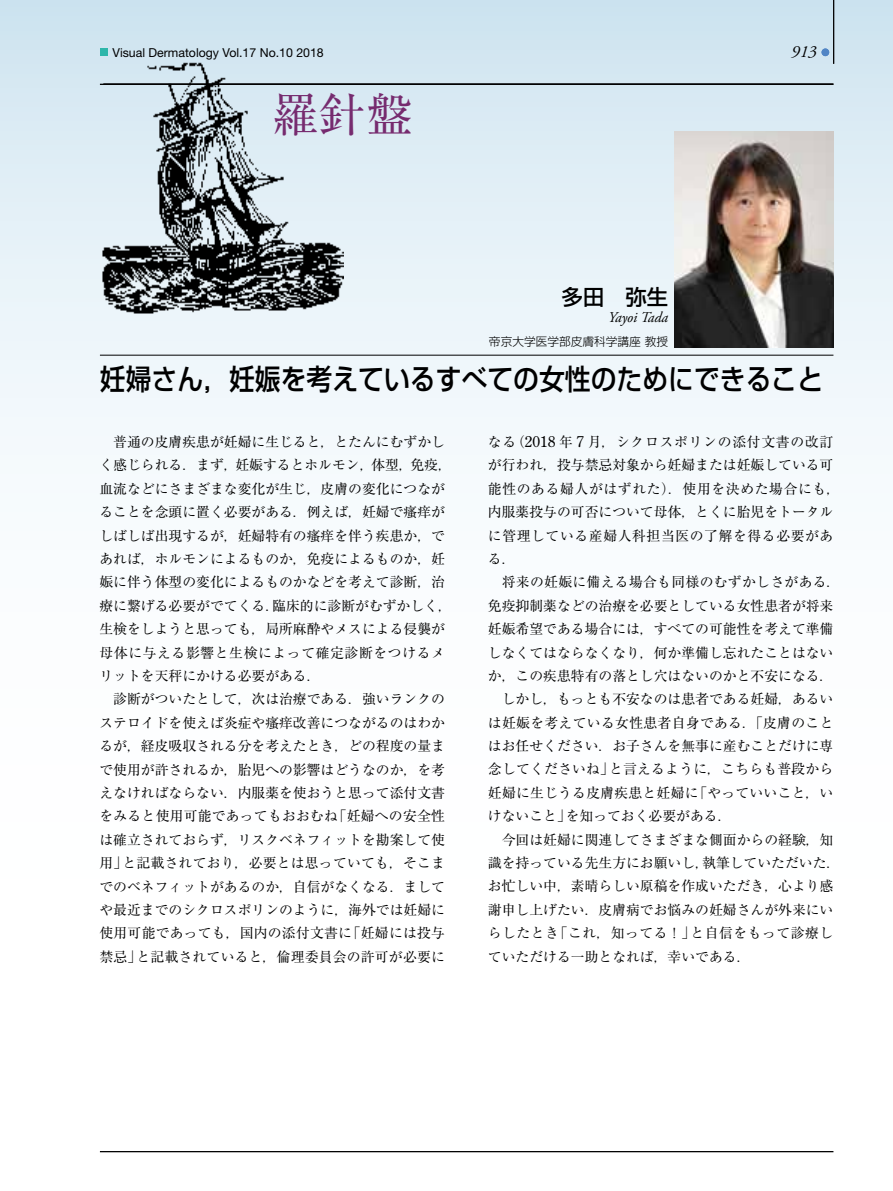
<style>
.page{position:relative;width:893px;height:1191px;background:#fff}
.page>*{position:absolute;margin:0;border:0;box-sizing:border-box;transform-origin:0 0}
.t1{font:46.8px "Ryumin Pro";color:#762b6f}
.t2{font:500 28.65px "Shin Go Pro";color:#000;scale:.9 1}
.t3{font:500 21.3px "Shin Go Pr 6";color:#000}
.t4{font:italic 16.95px "Adobe Garamond Pro";color:#000}
.t5{font:italic 14.85px "Adobe Garamond Pro";color:#000}
.t6{font:13.8px/23.4px "Ryumin Pr 6";color:#000}
.t7{font:13.8px/23.4px "Ryumin Pr 6";letter-spacing:.045em;color:#000}
.t8{font:13.8px "Ryumin Pr 6";letter-spacing:.025em;color:#000}
.t9{font:13.8px "Ryumin Pr 6";letter-spacing:.035em;color:#000}
.t10{font:12.3px "Helvetica Neue LT Std";color:#000}
.t11{font:300 11.7px "Shin Go Pr 6";color:#000}
.s1{font-family:"Century Old Style Std";font-size:15.15px}
</style>
<div class="page">
<img style="left:2px;top:0;width:891px;height:1153px">
<img style="left:92px;top:51px;width:251px;height:270px">
<hr style="left:833px;top:0;width:1px;height:64px;background:#000">
<div style="left:821px;top:48px;width:8px;height:8px;background:#5185c5;border-radius:50%"></div>
<div style="left:100px;top:48px;width:8px;height:8px;background:#2eb6aa"></div>
<hr style="left:103px;top:83px;width:730px;height:2px;background:#000">
<hr style="left:100px;top:355px;width:733px;height:1px;background:#000">
<hr style="left:100px;top:84px;width:733px;height:1px;background:#000">
<hr style="left:100px;top:1151px;width:733px;height:1px;background:#000">
<img style="left:675px;top:131px;width:159px;height:216px">
<p class="t10" style="left:112px;top:45px;width:213px">Visual Dermatology Vol.17 No.10 2018</p>
<p class="t4" style="left:791px;top:41px;width:27px">913</p>
<h1 class="t1" style="left:272px;top:78px;width:142px">羅針盤</h1>
<h3 class="t3" style="left:562px;top:279px;width:108px">多田　弥生</h3>
<p class="t5" style="left:608px;top:308px;width:61px">Yayoi Tada</p>
<p class="t11" style="left:489px;top:332px;width:181px">帝京大学医学部皮膚科学講座教授</p>
<h2 class="t2" style="left:100px;top:355px;width:805px">妊婦さん，妊娠を考えているすべての女性のためにできること</h2>
<p class="t6" style="left:99px;top:429px;width:354px;text-indent:14px">普通の皮膚疾患が妊婦に生じると，とたんにむずかしく感じられる．まず，妊娠するとホルモン，体型，免疫，血流などにさまざまな変化が生じ，皮膚の変化につながることを念頭に置く必要がある．例えば，妊婦で瘙痒がしばしば出現するが，妊婦特有の瘙痒を伴う疾患か，であれば，ホルモンによるものか，免疫によるものか，妊娠に伴う体型の変化によるものかなどを考えて診断，治療に繋げる必要がでてくる．臨床的に診断がむずかしく，生検をしようと思っても，局所麻酔やメスによる侵襲が母体に与える影響と生検によって確定診断をつけるメリットを天秤にかける必要がある．</p>
<p class="t6" style="left:99px;top:687px;width:347px;text-align:justify;text-indent:14px">診断がついたとして，次は治療である．強いランクのステロイドを使えば炎症や瘙痒改善につながるのはわかるが，経皮吸収される分を考えたとき，どの程度の量まで使用が許されるか，胎児への影響はどうなのか，を考えなければならない．内服薬を使おうと思って添付文書をみると使用可能であってもおおむね「妊婦への安全性は確立されておらず，リスクベネフィットを勘案して使用」と記載されており，必要とは思っていても，そこまでのベネフィットがあるのか，自信がなくなる．ましてや最近までのシクロスポリンのように，海外では妊婦に使用可能であっても，国内の添付文書に「妊婦には投与禁忌」と記載されていると，倫理委員会の許可が必要に</p>
<p class="t7" style="left:488px;top:429px;width:354px">なる（<span class="s1">2018</span> 年 <span class="s1">7</span> 月，シクロスポリンの添付文書の改訂が行われ，投与禁忌対象から妊婦または妊娠している可能性のある婦人がはずれた）．使用を決めた場合にも，内服薬投与の可否について母体，とくに胎児をトータルに管理している産婦人科担当医の了解を得る必要がある．</p>
<p class="t8" style="left:502px;top:571px;width:340px">将来の妊娠に備える場合も同様のむずかしさがある．</p>
<p class="t6" style="left:488px;top:593px;width:347px">免疫抑制薬などの治療を必要としている女性患者が将来</p>
<p class="t6" style="left:488px;top:616px;width:347px">妊娠希望である場合には，すべての可能性を考えて準備</p>
<p class="t6" style="left:488px;top:640px;width:347px">しなくてはならなくなり，何か準備し忘れたことはない</p>
<p class="t6" style="left:488px;top:663px;width:347px">か，この疾患特有の落とし穴はないのかと不安になる．</p>
<p class="t6" style="left:502px;top:686px;width:333px">しかし，もっとも不安なのは患者である妊婦，あるい</p>
<p class="t8" style="left:488px;top:711px;width:347px">は妊娠を考えている女性患者自身である．「皮膚のこと</p>
<p class="t6" style="left:488px;top:733px;width:347px">はお任せください．お子さんを無事に産むことだけに専</p>
<p class="t6" style="left:488px;top:757px;width:347px">念してくださいね」と言えるように，こちらも普段から</p>
<p class="t6" style="left:488px;top:780px;width:347px">妊婦に生じうる皮膚疾患と妊婦に「やっていいこと，い</p>
<p class="t6" style="left:488px;top:803px;width:245px">けないこと」を知っておく必要がある．</p>
<p class="t6" style="left:502px;top:827px;width:333px">今回は妊婦に関連してさまざまな側面からの経験，知</p>
<p class="t6" style="left:488px;top:850px;width:354px">識を持っている先生方にお願いし，執筆していただいた．</p>
<p class="t6" style="left:488px;top:873px;width:347px">お忙しい中，素晴らしい原稿を作成いただき，心より感</p>
<p class="t6" style="left:488px;top:897px;width:347px">謝申し上げたい．皮膚病でお悩みの妊婦さんが外来にい</p>
<p class="t9" style="left:488px;top:922px;width:347px">らしたとき「これ，知ってる！」と自信をもって診療し</p>
<p class="t6" style="left:488px;top:944px;width:264px">ていただける一助となれば，幸いである．</p>
</div>
